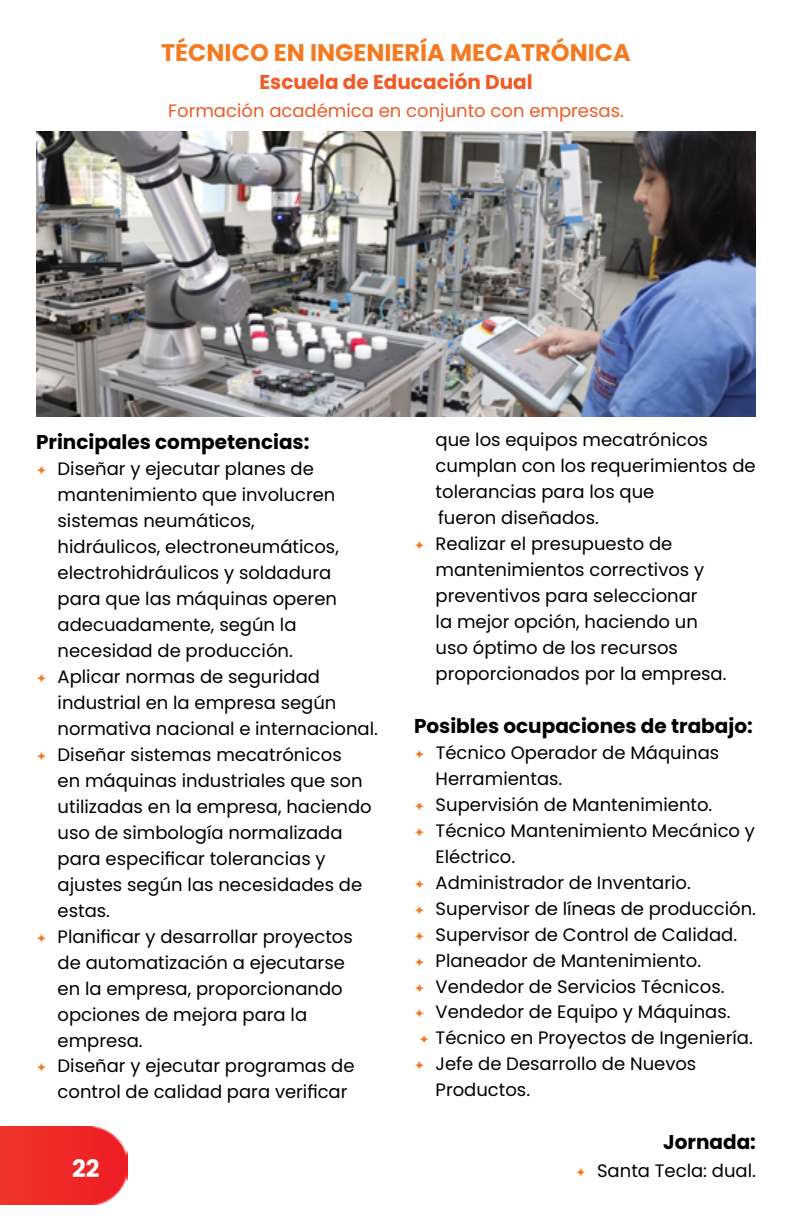
<style>
.page{position:relative;width:792px;height:1224px;background:#fff}
.page>*{position:absolute;margin:0;border:0;box-sizing:border-box;transform-origin:0 0}
.t1{font:700 24px "Poppins";color:#f47a21}
.t2{font:700 24px "Poppins";color:#fff}
.t3{font:700 20px "Poppins";color:#000}
.t4{font:700 20px "Poppins";color:#f15a24}
.t5{font:18px "Poppins";color:#000}
.t6{font:18px "Poppins";color:#f15a24}
.s1{font-family:"Menlo";font-weight:700;color:#f47a21}
</style>
<div class="page">
<img style="left:0;top:1127px;width:127px;height:77px">
<img style="left:36px;top:131px;width:720px;height:285px">
<h1 class="t1" style="left:161px;top:39px;width:471px">TÉCNICO EN INGENIERÍA MECATRÓNICA</h1>
<p class="t4" style="left:259px;top:71px;width:275px">Escuela de Educación Dual</p>
<p class="t6" style="left:168px;top:100px;width:457px">Formación académica en conjunto con empresas.</p>
<p class="t3" style="left:36px;top:430px;width:275px">Principales competencias:</p>
<p class="t5" style="left:36px;top:458px;width:279px"><span class="s1">✦</span> Diseñar y ejecutar planes de</p>
<p class="t5" style="left:58px;top:484px;width:279px">mantenimiento que involucren</p>
<p class="t5" style="left:58px;top:510px;width:199px">sistemas neumáticos,</p>
<p class="t5" style="left:58px;top:536px;width:283px">hidráulicos, electroneumáticos,</p>
<p class="t5" style="left:58px;top:562px;width:275px">electrohidráulicos y soldadura</p>
<p class="t5" style="left:58px;top:588px;width:281px">para que las máquinas operen</p>
<p class="t5" style="left:58px;top:614px;width:240px">adecuadamente, según la</p>
<p class="t5" style="left:58px;top:640px;width:237px">necesidad de producción.</p>
<p class="t5" style="left:36px;top:666px;width:286px"><span class="s1">✦</span> Aplicar normas de seguridad</p>
<p class="t5" style="left:58px;top:692px;width:280px">industrial en la empresa según</p>
<p class="t5" style="left:58px;top:718px;width:322px">normativa nacional e internacional.</p>
<p class="t5" style="left:36px;top:744px;width:307px"><span class="s1">✦</span> Diseñar sistemas mecatrónicos</p>
<p class="t5" style="left:58px;top:770px;width:306px">en máquinas industriales que son</p>
<p class="t5" style="left:58px;top:796px;width:316px">utilizadas en la empresa, haciendo</p>
<p class="t5" style="left:58px;top:822px;width:286px">uso de simbología normalizada</p>
<p class="t5" style="left:58px;top:848px;width:270px">para especificar tolerancias y</p>
<p class="t5" style="left:58px;top:874px;width:306px">ajustes según las necesidades de</p>
<p class="t5" style="left:58px;top:900px;width:54px">estas.</p>
<p class="t5" style="left:36px;top:926px;width:318px"><span class="s1">✦</span> Planificar y desarrollar proyectos</p>
<p class="t5" style="left:58px;top:952px;width:289px">de automatización a ejecutarse</p>
<p class="t5" style="left:58px;top:978px;width:287px">en la empresa, proporcionando</p>
<p class="t5" style="left:58px;top:1004px;width:251px">opciones de mejora para la</p>
<p class="t5" style="left:58px;top:1030px;width:87px">empresa.</p>
<p class="t5" style="left:36px;top:1056px;width:320px"><span class="s1">✦</span> Diseñar y ejecutar programas de</p>
<p class="t5" style="left:58px;top:1082px;width:291px">control de calidad para verificar</p>
<h1 class="t2" style="left:72px;top:1155px;width:29px">22</h1>
<p class="t5" style="left:436px;top:430px;width:274px">que los equipos mecatrónicos</p>
<p class="t5" style="left:436px;top:456px;width:322px">cumplan con los requerimientos de</p>
<p class="t5" style="left:436px;top:482px;width:220px">tolerancias para los que</p>
<p class="t5" style="left:438px;top:508px;width:162px">fueron diseñados.</p>
<p class="t5" style="left:414px;top:534px;width:260px"><span class="s1">✦</span> Realizar el presupuesto de</p>
<p class="t5" style="left:436px;top:560px;width:270px">mantenimientos correctivos y</p>
<p class="t5" style="left:436px;top:586px;width:263px">preventivos para seleccionar</p>
<p class="t5" style="left:436px;top:612px;width:264px">la mejor opción, haciendo un</p>
<p class="t5" style="left:436px;top:638px;width:244px">uso óptimo de los recursos</p>
<p class="t5" style="left:436px;top:664px;width:292px">proporcionados por la empresa.</p>
<p class="t3" style="left:414px;top:714px;width:340px">Posibles ocupaciones de trabajo:</p>
<p class="t5" style="left:414px;top:742px;width:307px"><span class="s1">✦</span> Técnico Operador de Máquinas</p>
<p class="t5" style="left:436px;top:768px;width:128px">Herramientas.</p>
<p class="t5" style="left:414px;top:794px;width:300px"><span class="s1">✦</span> Supervisión de Mantenimiento.</p>
<p class="t5" style="left:414px;top:820px;width:343px"><span class="s1">✦</span> Técnico Mantenimiento Mecánico y</p>
<p class="t5" style="left:436px;top:846px;width:81px">Eléctrico.</p>
<p class="t5" style="left:414px;top:872px;width:278px"><span class="s1">✦</span> Administrador de Inventario.</p>
<p class="t5" style="left:414px;top:898px;width:343px"><span class="s1">✦</span> Supervisor de líneas de producción.</p>
<p class="t5" style="left:414px;top:924px;width:325px"><span class="s1">✦</span> Supervisor de Control de Calidad.</p>
<p class="t5" style="left:414px;top:950px;width:289px"><span class="s1">✦</span> Planeador de Mantenimiento.</p>
<p class="t5" style="left:414px;top:976px;width:312px"><span class="s1">✦</span> Vendedor de Servicios Técnicos.</p>
<p class="t5" style="left:414px;top:1002px;width:318px"><span class="s1">✦</span> Vendedor de Equipo y Máquinas.</p>
<p class="t5" style="left:419px;top:1028px;width:336px"><span class="s1">✦</span> Técnico en Proyectos de Ingeniería.</p>
<p class="t5" style="left:414px;top:1054px;width:284px"><span class="s1">✦</span> Jefe de Desarrollo de Nuevos</p>
<p class="t5" style="left:436px;top:1080px;width:96px">Productos.</p>
<p class="t3" style="left:663px;top:1130px;width:94px">Jornada:</p>
<p class="t5" style="left:575px;top:1160px;width:182px"><span class="s1">✦</span> Santa Tecla: dual.</p>
</div>
